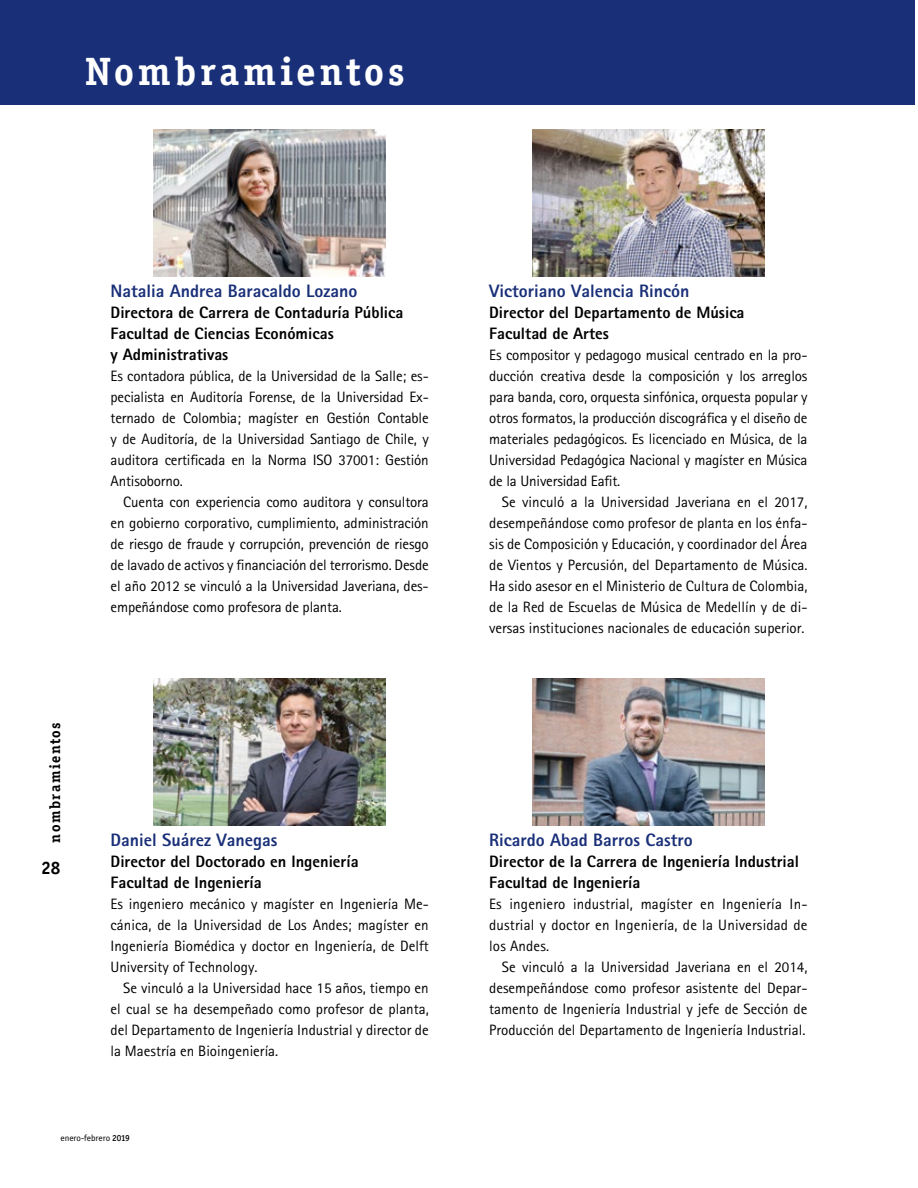
<style>
.page{position:relative;width:918px;height:1188px;background:#fff}
.page>*{position:absolute;margin:0;border:0;box-sizing:border-box;transform-origin:0 0}
.t1{font:700 39.6px "Officina Ser ITC";letter-spacing:.1em;color:#fff}
.t2{font:800 18px "AT Rotis Sans Serif";color:#192f78}
.t3{font:700 18px "Officina Sans ITC";color:#000}
.t4{font:800 16.5px/21px "AT Rotis Sans Serif";color:#000}
.t5{font:15px/21px "AT Rotis Sans Serif";color:#000;text-align:justify}
.t6{font:700 15px "Officina Ser ITC";letter-spacing:.1em;color:#000}
.t7{font:9px "Officina Sans ITC";color:#000}
.s1{font-weight:500}
</style>
<div class="page">
<div style="left:0;top:0;width:915px;height:105px;background:#192f78"></div>
<img style="left:532px;top:130px;width:232px;height:147px">
<img style="left:154px;top:130px;width:232px;height:147px">
<img style="left:154px;top:678px;width:232px;height:147px">
<img style="left:532px;top:678px;width:232px;height:147px">
<h1 class="t1" style="left:85px;top:47px;width:321px">Nombramientos</h1>
<p class="t6" style="left:46px;top:843px;width:122px;rotate:-90deg">nombramientos</p>
<p class="t3" style="left:41px;top:857px;width:21px">28</p>
<p class="t2" style="left:111px;top:280px;width:248px">Natalia Andrea Baracaldo Lozano</p>
<p class="t4" style="left:111px;top:302px;width:294px">Directora de Carrera de Contaduría Pública<br>Facultad de Ciencias Económicas<br>y Administrativas</p>
<p class="t5" style="left:111px;top:366px;width:320px">Es contadora pública, de la Universidad de la Salle; es&shy;pecialista en Auditoría Forense, de la Universidad Ex&shy;ternado de Colombia; magíster en Gestión Contable y de Auditoría, de la Universidad Santiago de Chile, y auditora certificada en la Norma ISO 37001: Gestión Antisoborno.</p>
<p class="t5" style="left:111px;top:492px;width:320px;text-indent:13px">Cuenta con experiencia como auditora y consultora en gobierno corporativo, cumplimiento, administración de riesgo de fraude y corrupción, prevención de riesgo de lavado de activos y financiación del terrorismo. Desde el año 2012 se vinculó a la Universidad Javeriana, des&shy;empeñándose como profesora de planta.</p>
<p class="t2" style="left:111px;top:828px;width:168px">Daniel Suárez Vanegas</p>
<p class="t4" style="left:111px;top:850px;width:250px">Director del Doctorado en Ingeniería<br>Facultad de Ingeniería</p>
<p class="t5" style="left:111px;top:893px;width:320px">Es ingeniero mecánico y magíster en Ingeniería Me&shy;cánica, de la Universidad de Los Andes; magíster en Ingeniería Biomédica y doctor en Ingeniería, de Delft University of Technology.</p>
<p class="t5" style="left:111px;top:977px;width:320px;text-indent:13px">Se vinculó a la Universidad hace 15 años, tiempo en el cual se ha desempeñado como profesor de planta, del Departamento de Ingeniería Industrial y director de la Maestría en Bioingeniería.</p>
<p class="t7" style="left:61px;top:1133px;width:71px">enero-febrero <span class="s1">2019</span></p>
<p class="t2" style="left:489px;top:280px;width:202px">Victoriano Valencia Rincón</p>
<p class="t4" style="left:489px;top:302px;width:257px">Director del Departamento de Música<br>Facultad de Artes</p>
<p class="t5" style="left:489px;top:345px;width:320px">Es compositor y pedagogo musical centrado en la pro&shy;ducción creativa desde la composición y los arreglos para banda, coro, orquesta sinfónica, orquesta popular y otros formatos, la producción discográfica y el diseño de materiales pedagógicos. Es licenciado en Música, de la Universidad Pedagógica Nacional y magíster en Música de la Universidad Eafit.</p>
<p class="t5" style="left:489px;top:492px;width:320px;text-indent:13px">Se vinculó a la Universidad Javeriana en el 2017, desempeñándose como profesor de planta en los énfa&shy;sis de Composición y Educación, y coordinador del Área de Vientos y Percusión, del Departamento de Música.<br>Ha sido asesor en el Ministerio de Cultura de Colombia, de la Red de Escuelas de Música de Medellín y de di&shy;versas instituciones nacionales de educación superior.</p>
<p class="t2" style="left:489px;top:828px;width:205px">Ricardo Abad Barros Castro</p>
<p class="t4" style="left:489px;top:850px;width:311px">Director de la Carrera de Ingeniería Industrial<br>Facultad de Ingeniería</p>
<p class="t5" style="left:489px;top:893px;width:320px">Es ingeniero industrial, magíster en Ingeniería In&shy;dustrial y doctor en Ingeniería, de la Universidad de los Andes.</p>
<p class="t5" style="left:489px;top:956px;width:320px;text-indent:13px">Se vinculó a la Universidad Javeriana en el 2014, desempeñándose como profesor asistente del Depar&shy;tamento de Ingeniería Industrial y jefe de Sección de Producción del Departamento de Ingeniería Industrial.</p>
</div>
